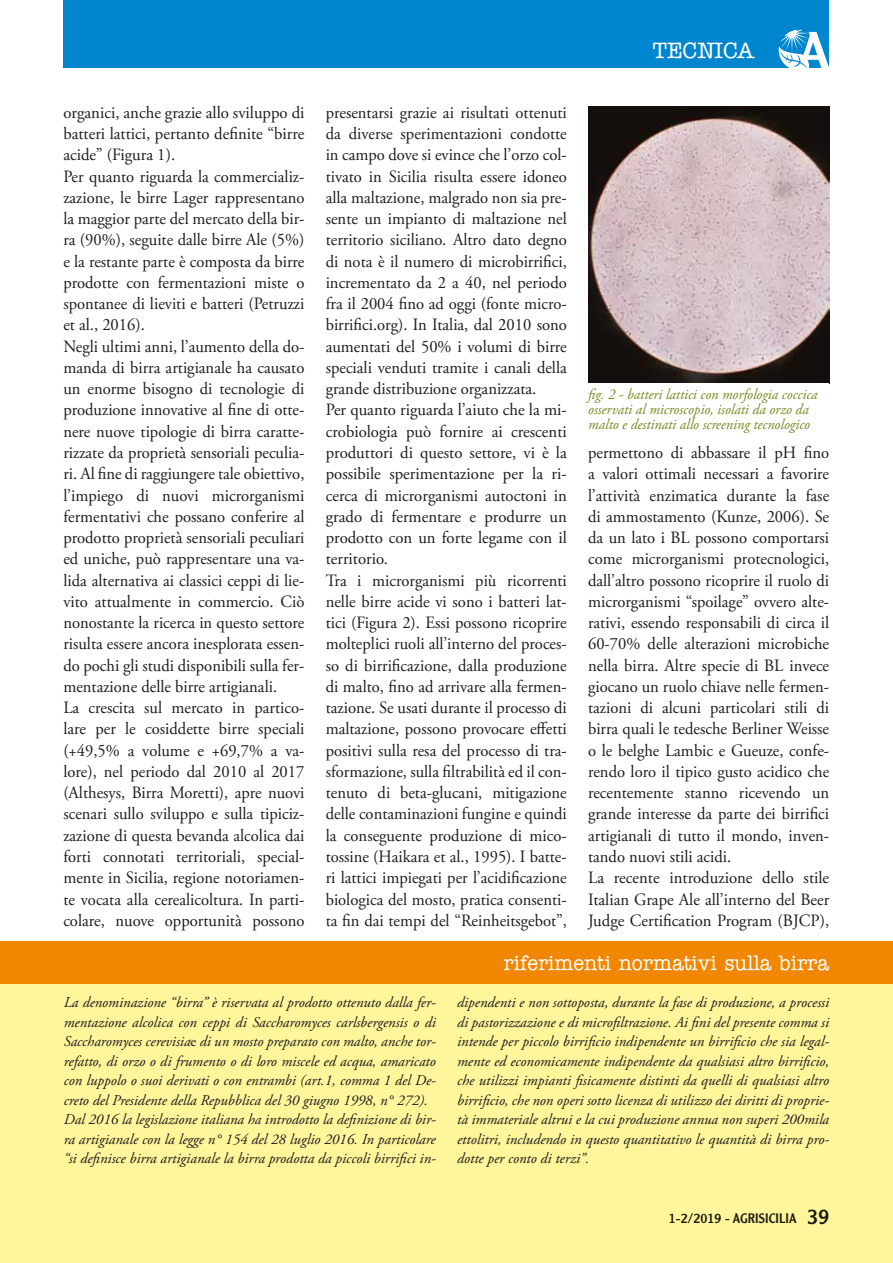
<style>
.page{position:relative;width:893px;height:1263px;background:#fff}
.page>*{position:absolute;margin:0;border:0;box-sizing:border-box;transform-origin:0 0}
.t1{font:500 22.5px "American Typewriter";color:#fff}
.t2{font:500 21px "American Typewriter";color:#fff;scale:.94 1}
.t3{font:17.25px/21.3px "Adobe Garamond Pro";color:#1c1c1b;scale:.96 1}
.t4{font:17.25px/21.3px "Adobe Garamond Pro";color:#1c1c1b}
.t5{font:italic 15px/19.5px "Adobe Garamond Pro";color:#1c1c1b}
.t6{font:italic 15px/15px "Adobe Garamond Pro";color:#798822;scale:.96 1}
.t7{font:13.5px "Clearface Gothic LH";color:#1c1c1b}
.s1{font-style:normal}
.s2{font-size:21px}
</style>
<div class="page">
<div style="left:64px;top:0;width:765px;height:68px;background:#0086ce"></div>
<svg style="left:779px;top:30px;width:50px;height:38px"></svg>
<div style="left:0;top:941px;width:893px;height:322px;background:#fff69b"></div>
<div style="left:0;top:941px;width:893px;height:42px;background:#f18700"></div>
<img style="left:588px;top:106px;width:241px;height:277px">
<h1 class="t1" style="left:653px;top:38px;width:103px">TECNICA</h1>
<p class="t4" style="left:63px;top:102px;width:243px">organici, anche grazie allo sviluppo di batteri lattici, pertanto definite “birre acide” (Figura 1).<br>Per quanto riguarda la commercializ&shy;zazione, le birre Lager rappresentano la maggior parte del mercato della bir&shy;ra (90%), seguite dalle birre Ale (5%) e la restante parte è composta da birre prodotte con fermentazioni miste o spontanee di lieviti e batteri (Petruzzi et al., 2016).<br>Negli ultimi anni, l’aumento della do&shy;manda di birra artigianale ha causato un enorme bisogno di tecnologie di produzione innovative al fine di otte&shy;nere nuove tipologie di birra caratte&shy;rizzate da proprietà sensoriali peculia&shy;ri. Al fine di raggiungere tale obiettivo, l’impiego di nuovi microrganismi fermentativi che possano conferire al prodotto proprietà sensoriali peculiari ed uniche, può rappresentare una va&shy;lida alternativa ai classici ceppi di lie&shy;vito attualmente in commercio. Ciò nonostante la ricerca in questo settore risulta essere ancora inesplorata essen&shy;do pochi gli studi disponibili sulla fer&shy;mentazione delle birre artigianali.<br>La crescita sul mercato in partico&shy;lare per le cosiddette birre speciali (+49,5% a volume e +69,7% a va&shy;lore), nel periodo dal 2010 al 2017 (Althesys, Birra Moretti), apre nuovi scenari sullo sviluppo e sulla tipiciz&shy;zazione di questa bevanda alcolica dai forti connotati territoriali, special&shy;mente in Sicilia, regione notoriamen&shy;te vocata alla cerealicoltura. In parti&shy;colare, nuove opportunità possono</p>
<p class="t3" style="left:326px;top:102px;width:253px">presentarsi grazie ai risultati ottenuti da diverse sperimentazioni condotte in campo dove si evince che l’orzo col&shy;tivato in Sicilia risulta essere idoneo alla maltazione, malgrado non sia pre&shy;sente un impianto di maltazione nel territorio siciliano. Altro dato degno di nota è il numero di microbirrifici, incrementato da 2 a 40, nel periodo fra il 2004 fino ad oggi (fonte micro&shy;birrifici.org). In Italia, dal 2010 sono aumentati del 50% i volumi di birre speciali venduti tramite i canali della grande distribuzione organizzata.<br>Per quanto riguarda l’aiuto che la mi&shy;crobiologia può fornire ai crescenti produttori di questo settore, vi è la possibile sperimentazione per la ri&shy;cerca di microrganismi autoctoni in grado di fermentare e produrre un prodotto con un forte legame con il territorio.<br>Tra i microrganismi più ricorrenti nelle birre acide vi sono i batteri lat&shy;tici (Figura 2). Essi possono ricoprire molteplici ruoli all’interno del proces&shy;so di birrificazione, dalla produzione di malto, fino ad arrivare alla fermen&shy;tazione. Se usati durante il processo di maltazione, possono provocare effetti positivi sulla resa del processo di tra&shy;sformazione, sulla filtrabilità ed il con&shy;tenuto di beta-glucani, mitigazione delle contaminazioni fungine e quindi la conseguente produzione di mico&shy;tossine (Haikara et al., 1995). I batte&shy;ri lattici impiegati per l’acidificazione biologica del mosto, pratica consenti&shy;ta fin dai tempi del “Reinheitsgebot”,</p>
<p class="t6" style="left:588px;top:388px;width:240px">fig. 2 - batteri lattici con morfologia coccica osservati al microscopio, isolati da orzo da malto e destinati allo screening tecnologico</p>
<p class="t3" style="left:588px;top:442px;width:253px">permettono di abbassare il pH fino a valori ottimali necessari a favorire l’attività enzimatica durante la fase di ammostamento (Kunze, 2006). Se da un lato i BL possono comportarsi come microrganismi protecnologici, dall’altro possono ricoprire il ruolo di microrganismi “spoilage” ovvero alte&shy;rativi, essendo responsabili di circa il 60-70% delle alterazioni microbiche nella birra. Altre specie di BL invece giocano un ruolo chiave nelle fermen&shy;tazioni di alcuni particolari stili di birra quali le tedesche Berliner Weisse o le belghe Lambic e Gueuze, confe&shy;rendo loro il tipico gusto acidico che recentemente stanno ricevendo un grande interesse da parte dei birrifici artigianali di tutto il mondo, inven&shy;tando nuovi stili acidi.<br>La recente introduzione dello stile Italian Grape Ale all’interno del Beer Judge Certification Program (BJCP),</p>
<p class="t2" style="left:504px;top:951px;width:348px">riferimenti normativi sulla birra</p>
<p class="t5" style="left:64px;top:993px;width:374px">La denominazione “birra” è riservata al prodotto ottenuto dalla fer&shy;mentazione alcolica con ceppi di Saccharomyces carlsbergensis o di Saccharomyces cerevisia<span class="s1">e</span> di un mosto preparato con malto, anche tor&shy;refatto, di orzo o di frumento o di loro miscele ed acqua, amaricato con luppolo o suoi derivati o con entrambi (art.1, comma 1 del De&shy;creto del Presidente della Repubblica del 30 giugno 1998, n° 272).<br>Dal 2016 la legislazione italiana ha introdotto la definizione di bir&shy;ra artigianale con la legge n° 154 del 28 luglio 2016. In particolare “si definisce birra artigianale la birra prodotta da piccoli birrifici in-</p>
<p class="t5" style="left:457px;top:993px;width:374px;text-align:justify">dipendenti e non sottoposta, durante la fase di produzione, a processi di pastorizzazione e di microfiltrazione. Ai fini del presente comma si intende per piccolo birrificio indipendente un birrificio che sia legal&shy;mente ed economicamente indipendente da qualsiasi altro birrificio, che utilizzi impianti fisicamente distinti da quelli di qualsiasi altro birrificio, che non operi sotto licenza di utilizzo dei diritti di proprie&shy;tà immateriale altrui e la cui produzione annua non superi 200mila ettolitri, includendo in questo quantitativo le quantità di birra pro&shy;dotte per conto di terzi”.</p>
<p class="t7" style="left:669px;top:1209px;width:162px">1-2/2019 - AGRISICILIA <span class="s2">39</span></p>
</div>
